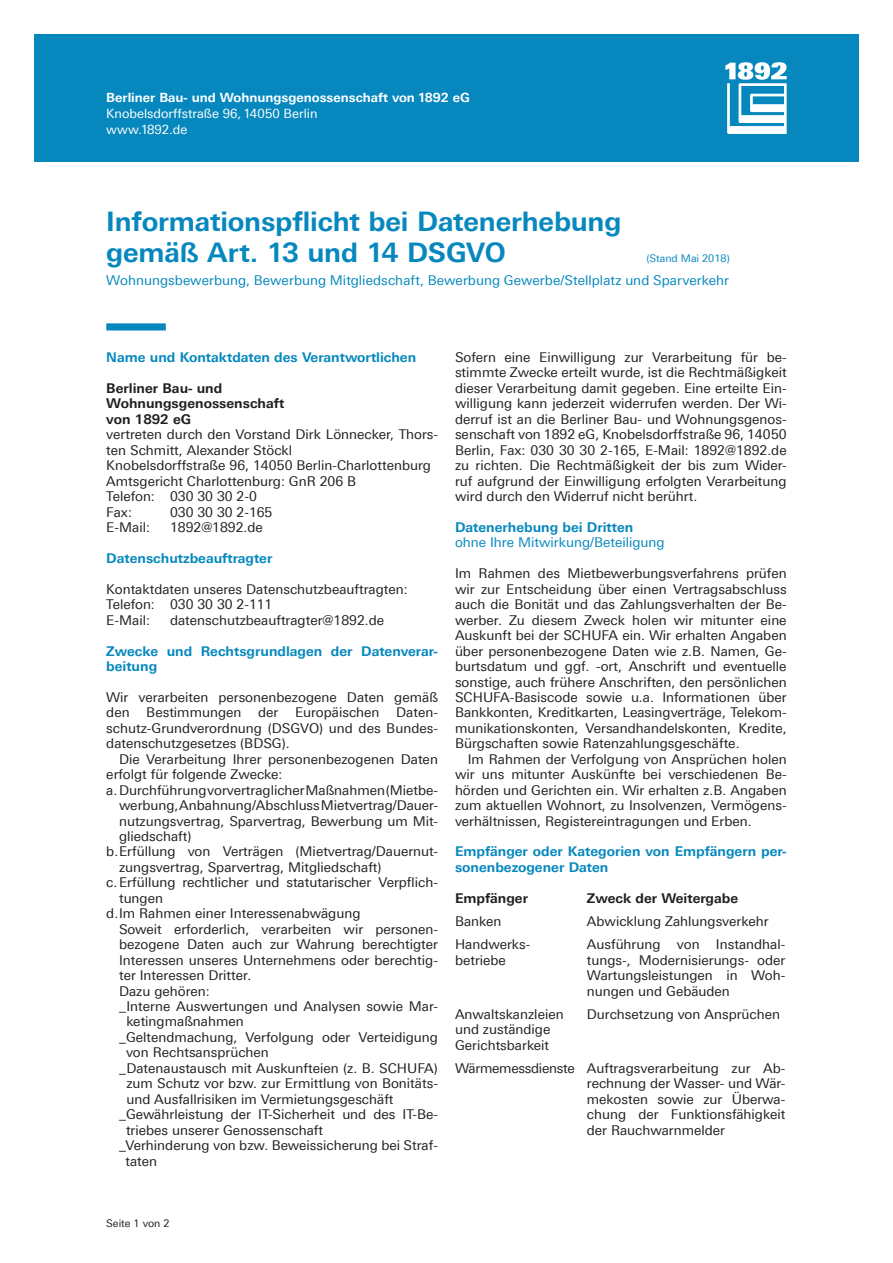
<style>
.page{position:relative;width:893px;height:1263px;background:#fff}
.page>*{position:absolute;margin:0;border:0;box-sizing:border-box;transform-origin:0 0}
._1892-INFO-Univers-H{font:700 27px/30.9px "Linotype Univers 630";letter-spacing:-.005em;color:#0688be}
._1892-INFO-Univers-C{font:13.5px/15.5px "Linotype Univers 430";color:#231f20}
._1892-INFO-Univers-C-2{font:700 13.5px/15.5px "Linotype Univers 630";color:#0688be}
._1892-INFO-Univers-H-2{font:13.5px "Linotype Univers 430";color:#0688be}
._1892-INFO-Univers-C-3{font:700 13.5px "Linotype Univers 630";color:#231f20}
._1892-INFO-Univers-C-4{font:13.5px/15.5px "Linotype Univers 430";color:#0688be}
._1892-INFO-Univers-C-5{font:13.5px "Linotype Univers 430";letter-spacing:-.02em;color:#231f20}
.t1{font:700 12.75px "Linotype Univers 630";color:#fff}
.t2{font:12.75px/15.8px "Linotype Univers 430";color:#fff}
._1892-INFO-Univers-H-3{font:10.5px "Linotype Univers 430";color:#0688be}
._1892-INFO-Univers-C-6{font:10.5px "Linotype Univers 430";color:#231f20}
.s1{font-family:"Linotype Univers 630";font-weight:700}
</style>
<div class="page">
<div style="left:34px;top:34px;width:825px;height:128px;background:#0688be"></div>
<svg style="left:725px;top:62px;width:62px;height:72px"></svg>
<div style="left:106px;top:323px;width:60px;height:7px;background:#0688be"></div>
<p class="t1" style="left:106px;top:90px;width:365px">Berliner Bau- und Wohnungsgenossenschaft von 1892 eG</p>
<p class="t2" style="left:106px;top:106px;width:213px">Knobelsdorffstraße 96, 14050 Berlin www.1892.de</p>
<p class="_1892-INFO-Univers-H" style="left:106px;top:205px;width:517px">Informationspflicht bei Datenerhebung gemäß Art. 13 und 14 DSGVO</p>
<p class="_1892-INFO-Univers-H-3" style="left:646px;top:252px;width:85px">(Stand Mai 2018)</p>
<p class="_1892-INFO-Univers-H-2" style="left:106px;top:272px;width:624px">Wohnungsbewerbung, Bewerbung Mitgliedschaft, Bewerbung Gewerbe/Stellplatz und Sparverkehr</p>
<p class="_1892-INFO-Univers-C-2" style="left:106px;top:349px;width:311px">Name und Kontaktdaten des Verantwortlichen</p>
<p class="_1892-INFO-Univers-C-3" style="left:106px;top:380px;width:118px">Berliner Bau- und</p>
<p class="_1892-INFO-Univers-C-3" style="left:106px;top:395px;width:179px">Wohnungsgenossenschaft</p>
<p class="_1892-INFO-Univers-C-3" style="left:106px;top:411px;width:86px">von 1892 eG</p>
<p class="_1892-INFO-Univers-C" style="left:106px;top:427px;width:333px">vertreten durch den Vorstand Dirk Lönnecker, Thors&shy;ten Schmitt, Alexander Stöckl</p>
<p class="_1892-INFO-Univers-C" style="left:106px;top:458px;width:326px">Knobelsdorffstraße 96, 14050 Berlin-Charlottenburg</p>
<p class="_1892-INFO-Univers-C" style="left:106px;top:473px;width:251px">Amtsgericht Charlottenburg: GnR 206 B</p>
<p class="_1892-INFO-Univers-C" style="left:106px;top:489px;width:152px">Telefon: 030 30 30 2-0</p>
<p class="_1892-INFO-Univers-C" style="left:106px;top:504px;width:27px">Fax:</p>
<p class="_1892-INFO-Univers-C" style="left:170px;top:504px;width:104px">030 30 30 2-165</p>
<p class="_1892-INFO-Univers-C" style="left:106px;top:519px;width:45px">E-Mail:</p>
<p class="_1892-INFO-Univers-C" style="left:170px;top:519px;width:94px">1892@1892.de</p>
<p class="_1892-INFO-Univers-C-2" style="left:106px;top:550px;width:168px">Datenschutzbeauftragter</p>
<p class="_1892-INFO-Univers-C" style="left:106px;top:581px;width:303px">Kontaktdaten unseres Datenschutzbeauftragten:</p>
<p class="_1892-INFO-Univers-C" style="left:106px;top:597px;width:168px">Telefon: 030 30 30 2-111</p>
<p class="_1892-INFO-Univers-C" style="left:106px;top:612px;width:45px">E-Mail:</p>
<p class="_1892-INFO-Univers-C" style="left:170px;top:612px;width:216px">datenschutzbeauftragter@1892.de</p>
<p class="_1892-INFO-Univers-C-2" style="left:106px;top:643px;width:333px">Zwecke und Rechtsgrundlagen der Datenverar&shy;beitung</p>
<p class="_1892-INFO-Univers-C" style="left:106px;top:689px;width:333px;text-align:justify">Wir verarbeiten personenbezogene Daten gemäß den Bestimmungen der Europäischen Daten&shy;schutz-Grundverordnung (DSGVO) und des Bundes&shy;datenschutzgesetzes (BDSG).</p>
<p class="_1892-INFO-Univers-C" style="left:106px;top:751px;width:333px;text-indent:13px">Die Verarbeitung Ihrer personenbezogenen Daten erfolgt für folgende Zwecke:</p>
<p class="_1892-INFO-Univers-C" style="left:119px;top:782px;width:320px;text-align:justify;text-indent:-13px">a.Durchführung vorvertraglicher Maßnahmen (Mietbe&shy;werbung, Anbahnung/Abschluss Mietvertrag/Dauer&shy;nutzungsvertrag, Sparvertrag, Bewerbung um Mit&shy;gliedschaft)</p>
<p class="_1892-INFO-Univers-C" style="left:119px;top:844px;width:320px;text-indent:-13px">b.Erfüllung von Verträgen (Mietvertrag/Dauernut&shy;zungsvertrag, Sparvertrag, Mitgliedschaft)</p>
<p class="_1892-INFO-Univers-C" style="left:119px;top:875px;width:320px;text-indent:-13px">c. Erfüllung rechtlicher und statutarischer Verpflich&shy;tungen</p>
<p class="_1892-INFO-Univers-C" style="left:106px;top:906px;width:256px">d.Im Rahmen einer Interessenabwägung</p>
<p class="_1892-INFO-Univers-C" style="left:119px;top:921px;width:320px;text-align:justify">Soweit erforderlich, verarbeiten wir personen&shy;bezogene Daten auch zur Wahrung berechtigter Interessen unseres Unternehmens oder berechtig&shy;ter Interessen Dritter.</p>
<p class="_1892-INFO-Univers-C" style="left:119px;top:983px;width:92px">Dazu gehören:</p>
<p class="_1892-INFO-Univers-C" style="left:126px;top:998px;width:313px;text-indent:-7px">_Interne Auswertungen und Analysen sowie Mar&shy;ketingmaßnahmen</p>
<p class="_1892-INFO-Univers-C" style="left:126px;top:1029px;width:313px;text-indent:-7px">_Geltendmachung, Verfolgung oder Verteidigung von Rechtsansprüchen</p>
<p class="_1892-INFO-Univers-C" style="left:126px;top:1060px;width:313px;text-align:justify;text-indent:-7px">_Datenaustausch mit Auskunfteien (z. B. SCHUFA) zum Schutz vor bzw. zur Ermittlung von Bonitäts&shy;und Ausfallrisiken im Vermietungsgeschäft</p>
<p class="_1892-INFO-Univers-C" style="left:126px;top:1107px;width:313px;text-indent:-7px">_Gewährleistung der IT-Sicherheit und des IT-Be&shy;triebes unserer Genossenschaft</p>
<p class="_1892-INFO-Univers-C" style="left:125px;top:1137px;width:314px;text-indent:-6px">_Verhinderung von bzw. Beweissicherung bei Straf&shy;taten</p>
<p class="_1892-INFO-Univers-C" style="left:455px;top:349px;width:333px;text-align:justify">Sofern eine Einwilligung zur Verarbeitung für be&shy;stimmte Zwecke erteilt wurde, ist die Rechtmäßigkeit dieser Verarbeitung damit gegeben. Eine erteilte Ein&shy;willigung kann jederzeit widerrufen werden. Der Wi&shy;derruf ist an die Berliner Bau- und Wohnungsgenos&shy;senschaft von 1892 eG, Knobelsdorffstraße 96, 14050<br>Berlin, Fax: 030 30 30 2-165, E-Mail: 1892@1892.de zu richten. Die Rechtmäßigkeit der bis zum Wider&shy;ruf aufgrund der Einwilligung erfolgten Verarbeitung wird durch den Widerruf nicht berührt.</p>
<p class="_1892-INFO-Univers-C-4" style="left:455px;top:519px;width:211px"><span class="s1">Datenerhebung bei Dritten </span>ohne Ihre Mitwirkung/Beteiligung</p>
<p class="_1892-INFO-Univers-C" style="left:455px;top:566px;width:333px;text-align:justify">Im Rahmen des Mietbewerbungsverfahrens prüfen wir zur Entscheidung über einen Vertragsabschluss auch die Bonität und das Zahlungsverhalten der Be&shy;werber. Zu diesem Zweck holen wir mitunter eine Auskunft bei der SCHUFA ein. Wir erhalten Angaben über personenbezogene Daten wie z.B. Namen, Ge&shy;burtsdatum und ggf. -ort, Anschrift und eventuelle sonstige, auch frühere Anschriften, den persönlichen SCHUFA-Basiscode sowie u.a. Informationen über Bankkonten, Kreditkarten, Leasingverträge, Telekom&shy;munikationskonten, Versandhandelskonten, Kredite, Bürgschaften sowie Ratenzahlungsgeschäfte.</p>
<p class="_1892-INFO-Univers-C" style="left:455px;top:751px;width:333px;text-align:justify;text-indent:13px">Im Rahmen der Verfolgung von Ansprüchen holen wir uns mitunter Auskünfte bei verschiedenen Be&shy;hörden und Gerichten ein. Wir erhalten z.B. Angaben zum aktuellen Wohnort, zu Insolvenzen, Vermögens&shy;verhältnissen, Registereintragungen und Erben.</p>
<p class="_1892-INFO-Univers-C-2" style="left:455px;top:844px;width:333px">Empfänger oder Kategorien von Empfängern per&shy;sonenbezogener Daten</p>
<p class="_1892-INFO-Univers-C-3" style="left:455px;top:890px;width:74px">Empfänger</p>
<p class="_1892-INFO-Univers-C-3" style="left:587px;top:890px;width:153px">Zweck der Weitergabe</p>
<p class="_1892-INFO-Univers-C" style="left:455px;top:913px;width:48px">Banken</p>
<p class="_1892-INFO-Univers-C" style="left:587px;top:913px;width:183px">Abwicklung Zahlungsverkehr</p>
<p class="_1892-INFO-Univers-C" style="left:455px;top:937px;width:77px">Handwerks&shy;betriebe</p>
<p class="_1892-INFO-Univers-C" style="left:587px;top:937px;width:200px;text-align:justify">Ausführung von Instandhal&shy;tungs-, Modernisierungs- oder Wartungsleistungen in Woh&shy;nungen und Gebäuden</p>
<p class="_1892-INFO-Univers-C" style="left:455px;top:1006px;width:110px">Anwaltskanzleien und zuständige<br>Gerichtsbarkeit</p>
<p class="_1892-INFO-Univers-C" style="left:587px;top:1006px;width:195px">Durchsetzung von Ansprüchen</p>
<p class="_1892-INFO-Univers-C-5" style="left:455px;top:1060px;width:121px">Wärmemessdienste</p>
<p class="_1892-INFO-Univers-C" style="left:587px;top:1060px;width:200px;text-align:justify">Auftragsverarbeitung zur Ab&shy;rechnung der Wasser- und Wär&shy;mekosten sowie zur Überwa&shy;chung der Funktionsfähigkeit der Rauchwarnmelder</p>
<p class="_1892-INFO-Univers-C-6" style="left:106px;top:1217px;width:65px">Seite 1 von 2</p>
</div>
